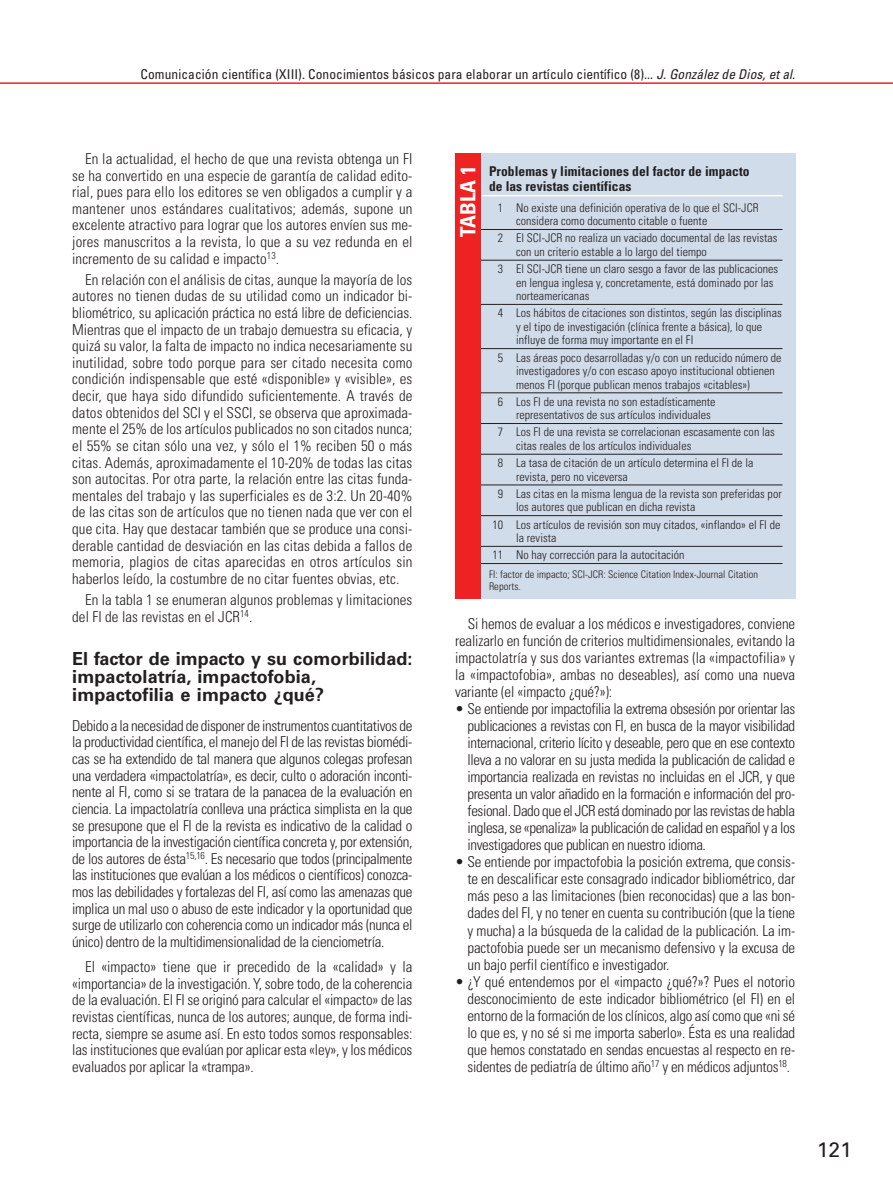
<style>
.page{position:relative;width:893px;height:1191px;background:#fff}
.page>*{position:absolute;margin:0;border:0;box-sizing:border-box;transform-origin:0 0}
.t1{font:700 condensed 21px "Univers LT Std";letter-spacing:.005em;color:#fff}
.t2{font:21px "Univers LT Std";color:#231f20}
.t3{font:700 18px/18.1px "Univers LT Std";letter-spacing:.005em;color:#231f20}
.t4{font:300 condensed 15px/16.6px "Univers LT Std";letter-spacing:-.01em;color:#231f20;text-align:justify}
.t5{font:condensed 13.5px "Univers LT Std";letter-spacing:.005em;color:#231f20}
.t6{font:700 condensed 13.5px/15px "Univers LT Std";letter-spacing:.005em;color:#231f20}
.t7{font:300 condensed 12px/13.5px "Univers LT Std";letter-spacing:.005em;color:#231f20}
.t8{font:300 condensed 10.5px/12px "Univers LT Std";letter-spacing:.005em;color:#231f20}
.s1{font-style:italic}
</style>
<div class="page">
<hr style="left:0;top:82px;width:893px;height:2px;background:#ee2123">
<div style="left:455px;top:153px;width:340px;height:445px;background:#d1dcea"></div>
<hr style="left:468px;top:195px;width:314px;height:1px;background:#fff">
<hr style="left:468px;top:229px;width:314px;height:1px;background:#231f20">
<hr style="left:468px;top:260px;width:314px;height:1px;background:#231f20">
<hr style="left:468px;top:304px;width:314px;height:1px;background:#231f20">
<hr style="left:468px;top:348px;width:314px;height:1px;background:#231f20">
<hr style="left:468px;top:392px;width:314px;height:1px;background:#231f20">
<hr style="left:468px;top:423px;width:314px;height:1px;background:#231f20">
<hr style="left:468px;top:454px;width:314px;height:1px;background:#231f20">
<hr style="left:468px;top:484px;width:314px;height:1px;background:#231f20">
<hr style="left:468px;top:515px;width:314px;height:1px;background:#231f20">
<hr style="left:468px;top:546px;width:314px;height:1px;background:#231f20">
<hr style="left:468px;top:563px;width:314px;height:1px;background:#231f20">
<div style="left:455px;top:153px;width:25px;height:445px;background:#ee2123"></div>
<p class="t5" style="left:141px;top:69px;width:656px">Comunicación científica (XIII). Conocimientos básicos para elaborar un artículo científico (8)... <span class="s1">J. González de Dios, et al.</span></p>
<p class="t4" style="left:72px;top:151px;width:342px;text-indent:13px">En la actualidad, el hecho de que una revista obtenga un FI se ha convertido en una especie de garantía de calidad edito&shy;rial, pues para ello los editores se ven obligados a cumplir y a mantener unos estándares cualitativos; además, supone un excelente atractivo para lograr que los autores envíen sus me&shy;jores manuscritos a la revista, lo que a su vez redunda en el incremento de su calidad e impacto<sup>13</sup>.</p>
<p class="t4" style="left:72px;top:272px;width:342px;text-indent:13px">En relación con el análisis de citas, aunque la mayoría de los autores no tienen dudas de su utilidad como un indicador bi&shy;bliométrico, su aplicación práctica no está libre de deficiencias.<br>Mientras que el impacto de un trabajo demuestra su eficacia, y quizá su valor, la falta de impacto no indica necesariamente su inutilidad, sobre todo porque para ser citado necesita como condición indispensable que esté «disponible» y «visible», es decir, que haya sido difundido suficientemente. A través de datos obtenidos del SCI y el SSCI, se observa que aproximada&shy;mente el 25% de los artículos publicados no son citados nunca; el 55% se citan sólo una vez, y sólo el 1% reciben 50 o más citas. Además, aproximadamente el 10-20% de todas las citas son autocitas. Por otra parte, la relación entre las citas funda&shy;mentales del trabajo y las superficiales es de 3:2. Un 20-40% de las citas son de artículos que no tienen nada que ver con el que cita. Hay que destacar también que se produce una consi&shy;derable cantidad de desviación en las citas debida a fallos de memoria, plagios de citas aparecidas en otros artículos sin haberlos leído, la costumbre de no citar fuentes obvias, etc.</p>
<p class="t4" style="left:72px;top:592px;width:342px;text-indent:13px">En la tabla 1 se enumeran algunos problemas y limitaciones del FI de las revistas en el JCR<sup>14</sup>.</p>
<p class="t3" style="left:72px;top:651px;width:342px">El factor de impacto y su comorbilidad: impactolatría, impactofobia, impactofilia e impacto ¿qué?</p>
<p class="t4" style="left:72px;top:718px;width:342px">Debido a la necesidad de disponer de instrumentos cuantitativos de la productividad científica, el manejo del FI de las revistas biomédi&shy;cas se ha extendido de tal manera que algunos colegas profesan una verdadera «impactolatría», es decir, culto o adoración inconti&shy;nente al FI, como si se tratara de la panacea de la evaluación en ciencia. La impactolatría conlleva una práctica simplista en la que se presupone que el FI de la revista es indicativo de la calidad o importancia de la investigación científica concreta y, por extensión, de los autores de ésta<sup>15,16</sup>. Es necesario que todos (principalmente las instituciones que evalúan a los médicos o científicos) conozca&shy;mos las debilidades y fortalezas del FI, así como las amenazas que implica un mal uso o abuso de este indicador y la oportunidad que surge de utilizarlo con coherencia como un indicador más (nunca el único) dentro de la multidimensionalidad de la cienciometría.</p>
<p class="t4" style="left:72px;top:959px;width:342px;text-indent:13px">El «impacto» tiene que ir precedido de la «calidad» y la «importancia» de la investigación. Y, sobre todo, de la coherencia de la evaluación. El FI se originó para calcular el «impacto» de las revistas científicas, nunca de los autores; aunque, de forma indi&shy;recta, siempre se asume así. En esto todos somos responsables: las instituciones que evalúan por aplicar esta «ley», y los médicos evaluados por aplicar la «trampa».</p>
<h1 class="t1" style="left:460px;top:237px;width:73px;rotate:-90deg">TABLA 1</h1>
<p class="t6" style="left:489px;top:164px;width:262px">Problemas y limitaciones del factor de impacto de las revistas científicas</p>
<p class="t7" style="left:516px;top:201px;width:244px;text-indent:-18px">1 No existe una definición operativa de lo que el SCI-JCR considera como documento citable o fuente</p>
<p class="t7" style="left:516px;top:232px;width:263px;text-indent:-18px">2 El SCI-JCR no realiza un vaciado documental de las revistas con un criterio estable a lo largo del tiempo</p>
<p class="t7" style="left:516px;top:263px;width:264px;text-indent:-18px">3 El SCI-JCR tiene un claro sesgo a favor de las publicaciones en lengua inglesa y, concretamente, está dominado por las norteamericanas</p>
<p class="t7" style="left:516px;top:307px;width:267px;text-indent:-18px">4 Los hábitos de citaciones son distintos, según las disciplinas y el tipo de investigación (clínica frente a básica), lo que influye de forma muy importante en el FI</p>
<p class="t7" style="left:516px;top:351px;width:267px;text-indent:-18px">5 Las áreas poco desarrolladas y/o con un reducido número de investigadores y/o con escaso apoyo institucional obtienen menos FI (porque publican menos trabajos «citables»)</p>
<p class="t7" style="left:516px;top:395px;width:201px;text-indent:-18px">6 Los FI de una revista no son estadísticamente representativos de sus artículos individuales</p>
<p class="t7" style="left:516px;top:426px;width:260px;text-indent:-18px">7 Los FI de una revista se correlacionan escasamente con las citas reales de los artículos individuales</p>
<p class="t7" style="left:516px;top:457px;width:239px;text-indent:-18px">8 La tasa de citación de un artículo determina el FI de la revista, pero no viceversa</p>
<p class="t7" style="left:516px;top:488px;width:267px;text-indent:-18px">9 Las citas en la misma lengua de la revista son preferidas por los autores que publican en dicha revista</p>
<p class="t7" style="left:516px;top:518px;width:266px;text-indent:-23px">10 Los artículos de revisión son muy citados, «inflando» el FI de la revista</p>
<p class="t7" style="left:492px;top:549px;width:193px">11 No hay corrección para la autocitación</p>
<p class="t8" style="left:489px;top:569px;width:271px">FI: factor de impacto; SCI-JCR: Science Citation Index-Journal Citation<br>Reports.</p>
<p class="t4" style="left:455px;top:616px;width:342px;line-height:17.1px;text-indent:13px">Si hemos de evaluar a los médicos e investigadores, conviene realizarlo en función de criterios multidimensionales, evitando la impactolatría y sus dos variantes extremas (la «impactofilia» y la «impactofobia», ambas no deseables), así como una nueva variante (el «impacto ¿qué?»):</p>
<p class="t4" style="left:467px;top:701px;width:329px;line-height:17.1px;text-indent:-13px">• Se entiende por impactofilia la extrema obsesión por orientar las publicaciones a revistas con FI, en busca de la mayor visibilidad internacional, criterio lícito y deseable, pero que en ese contexto lleva a no valorar en su justa medida la publicación de calidad e importancia realizada en revistas no incluidas en el JCR, y que presenta un valor añadido en la formación e información del pro&shy;fesional. Dado que el JCR está dominado por las revistas de habla inglesa, se «penaliza» la publicación de calidad en español y a los investigadores que publican en nuestro idioma.</p>
<p class="t4" style="left:467px;top:854px;width:329px;line-height:17.1px;text-indent:-13px">• Se entiende por impactofobia la posición extrema, que consis&shy;te en descalificar este consagrado indicador bibliométrico, dar más peso a las limitaciones (bien reconocidas) que a las bon&shy;dades del FI, y no tener en cuenta su contribución (que la tiene y mucha) a la búsqueda de la calidad de la publicación. La im&shy;pactofobia puede ser un mecanismo defensivo y la excusa de un bajo perfil científico e investigador.</p>
<p class="t4" style="left:467px;top:973px;width:329px;line-height:17.1px;text-indent:-13px">• ¿Y qué entendemos por el «impacto ¿qué?»? Pues el notorio desconocimiento de este indicador bibliométrico (el FI) en el entorno de la formación de los clínicos, algo así como que «ni sé lo que es, y no sé si me importa saberlo». Ésta es una realidad que hemos constatado en sendas encuestas al respecto en re&shy;sidentes de pediatría de último año<sup>17</sup> y en médicos adjuntos<sup>18</sup>.</p>
<h1 class="t2" style="left:817px;top:1140px;width:36px">121</h1>
</div>
